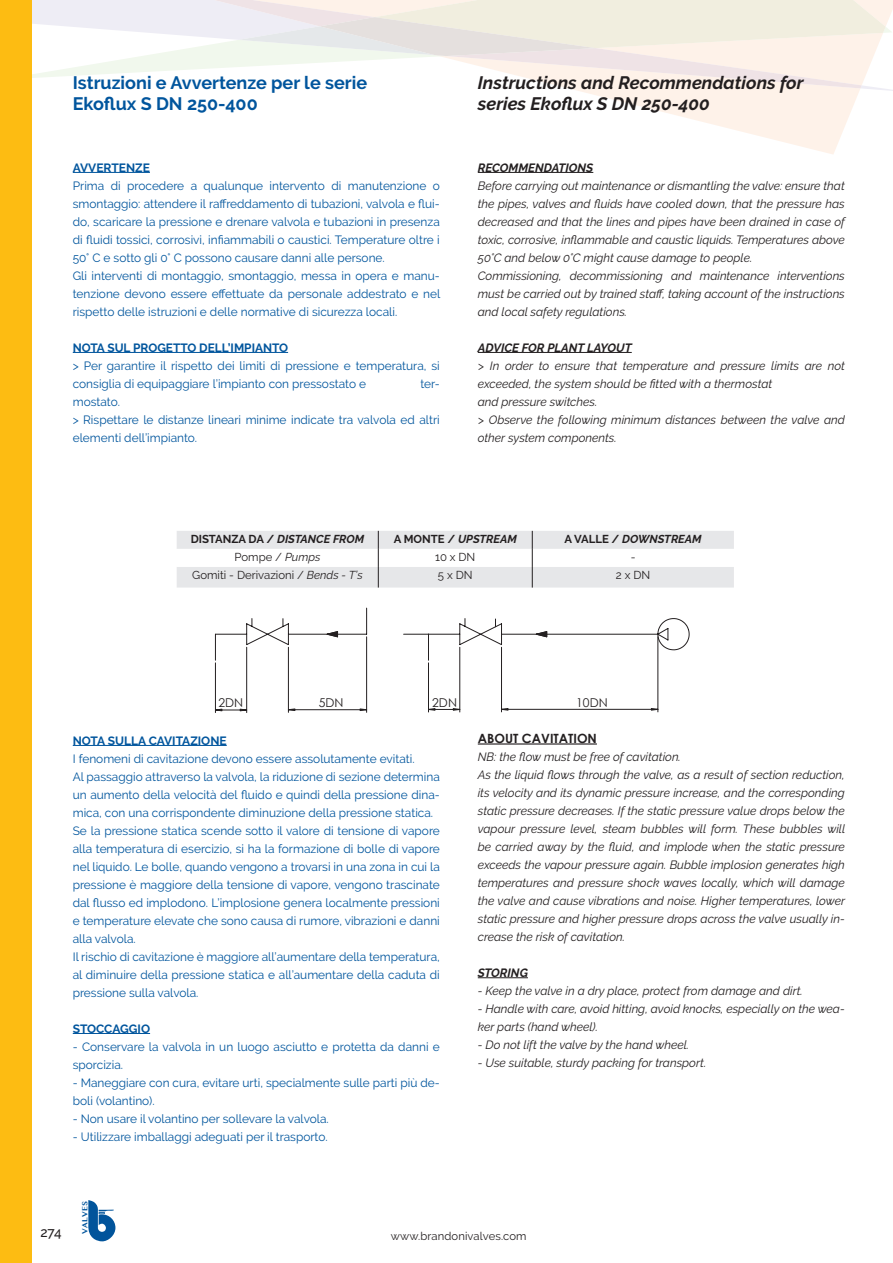
<style>
.page{position:relative;width:893px;height:1263px;background:#fff}
.page>*{position:absolute;margin:0;border:0;box-sizing:border-box;transform-origin:0 0}
.t1{font:italic 700 18px "Raleway";color:#231f20}
.t2{font:700 18px "Raleway";color:#01559d}
.t3{font:500 13.5px "Raleway";color:#231f20}
.t4{font:700 12.75px "Century Gothic";color:#231f20}
.t5{font:12.15px "Century Gothic";color:#231f20}
.t6{font:12px/18px "Raleway";color:#01559d;text-align:justify}
.t7{font:italic 12px/18px "Raleway";color:#231f20;text-align:justify}
.t8{font:700 12px "Raleway";color:#01559d}
.t9{font:italic 700 12px "Raleway";color:#231f20}
.t10{font:italic 700 11.55px "Raleway";color:#231f20}
.t11{font:11.55px "Raleway";color:#231f20}
.t12{font:11.25px "Raleway";letter-spacing:.01em;color:#231f20}
.t13{font:700 7.8px "Lao MN";color:#01549b}
.s1{font-style:normal}
.s2{font-style:italic}
</style>
<div class="page">
<svg style="left:584px;top:92px;width:275px;height:62px;fill:#fef3eb"></svg>
<svg style="left:32px;top:0;width:861px;height:92px"></svg>
<svg style="left:165px;top:0;width:697px;height:88px"></svg>
<svg style="left:239px;top:0;width:647px;height:56px;background:#f1ece3"></svg>
<hr style="left:73px;top:172px;width:77px;height:1px;background:#01559d">
<hr style="left:73px;top:352px;width:215px;height:1px;background:#01559d">
<hr style="left:478px;top:172px;width:115px;height:1px;background:#231f20">
<hr style="left:478px;top:352px;width:154px;height:1px;background:#231f20">
<svg style="left:177px;top:531px;width:557px;height:57px"></svg>
<svg style="left:215px;top:607px;width:475px;height:54px"></svg>
<hr style="left:215px;top:663px;width:1px;height:49px;background:#231f20">
<hr style="left:246px;top:647px;width:1px;height:65px;background:#231f20">
<hr style="left:215px;top:710px;width:32px;height:1px;background:#231f20">
<hr style="left:288px;top:647px;width:1px;height:65px;background:#231f20">
<hr style="left:366px;top:637px;width:1px;height:75px;background:#231f20">
<hr style="left:288px;top:709px;width:79px;height:1px;background:#231f20">
<hr style="left:428px;top:663px;width:1px;height:49px;background:#231f20">
<hr style="left:459px;top:647px;width:1px;height:65px;background:#231f20">
<hr style="left:428px;top:709px;width:32px;height:1px;background:#231f20">
<hr style="left:501px;top:647px;width:1px;height:65px;background:#231f20">
<hr style="left:658px;top:637px;width:1px;height:75px;background:#231f20">
<hr style="left:501px;top:709px;width:157px;height:1px;background:#231f20">
<hr style="left:73px;top:745px;width:154px;height:1px;background:#01559d">
<hr style="left:73px;top:1033px;width:77px;height:1px;background:#01559d">
<hr style="left:478px;top:743px;width:119px;height:1px;background:#231f20">
<hr style="left:478px;top:977px;width:50px;height:1px;background:#231f20">
<svg style="left:88px;top:1200px;width:27px;height:41px"></svg>
<div style="left:0;top:0;width:32px;height:1263px;background:#fdbc12"></div>
<p class="t2" style="left:73px;top:72px;width:296px">Istruzioni e Avvertenze per le serie</p>
<p class="t2" style="left:73px;top:94px;width:186px">Ekoflux S DN 250-400</p>
<p class="t8" style="left:73px;top:160px;width:79px">AVVERTENZE</p>
<p class="t6" style="left:73px;top:176px;width:369px">Prima di procedere a qualunque intervento di manutenzione o smontaggio: attendere il raffreddamento di tubazioni, valvola e flui&shy;do, scaricare la pressione e drenare valvola e tubazioni in presenza di fluidi tossici, corrosivi, infiammabili o caustici. Temperature oltre i 50° C e sotto gli 0° C possono causare danni alle persone.</p>
<p class="t6" style="left:73px;top:266px;width:369px">Gli interventi di montaggio, smontaggio, messa in opera e manu&shy;tenzione devono essere effettuate da personale addestrato e nel rispetto delle istruzioni e delle normative di sicurezza locali.</p>
<p class="t8" style="left:73px;top:340px;width:217px">NOTA SUL PROGETTO DELL’IMPIANTO</p>
<p class="t6" style="left:73px;top:356px;width:369px">&gt; Per garantire il rispetto dei limiti di pressione e temperatura, si consiglia di equipaggiare l’impianto con pressostato e</p>
<p class="t6" style="left:420px;top:374px;width:21px">ter-</p>
<p class="t6" style="left:73px;top:392px;width:49px">mostato.</p>
<p class="t6" style="left:73px;top:410px;width:369px">&gt; Rispettare le distanze lineari minime indicate tra valvola ed altri elementi dell’impianto.</p>
<p class="t1" style="left:478px;top:72px;width:327px">Instructions and Recommendations for</p>
<p class="t1" style="left:478px;top:94px;width:234px">series Ekoflux S DN 250-400</p>
<p class="t9" style="left:478px;top:160px;width:117px">RECOMMENDATIONS</p>
<p class="t7" style="left:478px;top:176px;width:369px">Before carrying out maintenance or dismantling the valve: ensure that the pipes, valves and fluids have cooled down, that the pressure has decreased and that the lines and pipes have been drained in case of toxic, corrosive, inflammable and caustic liquids. Temperatures above 50°C and below 0°C might cause damage to people.</p>
<p class="t7" style="left:478px;top:266px;width:369px">Commissioning, decommissioning and maintenance interventions must be carried out by trained staff, taking account of the instructions and local safety regulations.</p>
<p class="t9" style="left:478px;top:340px;width:155px">ADVICE FOR PLANT LAYOUT</p>
<p class="t7" style="left:478px;top:356px;width:369px;text-align:left">&gt; In order to ensure that temperature and pressure limits are not exceeded, the system should be fitted with a thermostat<br>and pressure switches.</p>
<p class="t7" style="left:478px;top:410px;width:369px">&gt; Observe the following minimum distances between the valve and other system components.</p>
<p class="t10" style="left:191px;top:532px;width:175px"><span class="s1">DISTANZA DA /</span> DISTANCE FROM</p>
<p class="t10" style="left:394px;top:532px;width:125px"><span class="s1">A MONTE /</span> UPSTREAM</p>
<p class="t10" style="left:564px;top:532px;width:139px"><span class="s1">A VALLE /</span> DOWNSTREAM</p>
<p class="t11" style="left:235px;top:550px;width:87px">Pompe / <span class="s2">Pumps</span></p>
<p class="t11" style="left:435px;top:550px;width:42px">10 x DN</p>
<p class="t11" style="left:631px;top:550px;width:6px">-</p>
<p class="t11" style="left:192px;top:568px;width:172px">Gomiti - Derivazioni / <span class="s2">Bends - T’s</span></p>
<p class="t11" style="left:438px;top:568px;width:36px">5 x DN</p>
<p class="t11" style="left:616px;top:568px;width:36px">2 x DN</p>
<p class="t5" style="left:219px;top:695px;width:26px">2DN</p>
<p class="t5" style="left:319px;top:695px;width:26px">5DN</p>
<p class="t5" style="left:432px;top:695px;width:26px">2DN</p>
<p class="t5" style="left:576px;top:695px;width:33px">10DN</p>
<p class="t8" style="left:73px;top:733px;width:155px">NOTA SULLA CAVITAZIONE</p>
<p class="t6" style="left:73px;top:749px;width:343px">I fenomeni di cavitazione devono essere assolutamente evitati.</p>
<p class="t6" style="left:73px;top:767px;width:369px">Al passaggio attraverso la valvola, la riduzione di sezione determina un aumento della velocità del fluido e quindi della pressione dina&shy;mica, con una corrispondente diminuzione della pressione statica.</p>
<p class="t6" style="left:73px;top:821px;width:369px">Se la pressione statica scende sotto il valore di tensione di vapore alla temperatura di esercizio, si ha la formazione di bolle di vapore nel liquido. Le bolle, quando vengono a trovarsi in una zona in cui la pressione è maggiore della tensione di vapore, vengono trascinate dal flusso ed implodono. L’implosione genera localmente pressioni e temperature elevate che sono causa di rumore, vibrazioni e danni alla valvola.</p>
<p class="t6" style="left:73px;top:947px;width:369px">Il rischio di cavitazione è maggiore all’aumentare della temperatura, al diminuire della pressione statica e all’aumentare della caduta di pressione sulla valvola.</p>
<p class="t8" style="left:73px;top:1021px;width:79px">STOCCAGGIO</p>
<p class="t6" style="left:73px;top:1037px;width:369px">- Conservare la valvola in un luogo asciutto e protetta da danni e sporcizia.</p>
<p class="t6" style="left:73px;top:1073px;width:369px">- Maneggiare con cura, evitare urti, specialmente sulle parti più de&shy;boli (volantino).</p>
<p class="t6" style="left:73px;top:1109px;width:258px">- Non usare il volantino per sollevare la valvola.</p>
<p class="t6" style="left:73px;top:1127px;width:256px">- Utilizzare imballaggi adeguati per il trasporto.</p>
<p class="t4" style="left:478px;top:730px;width:121px">ABOUT CAVITATION</p>
<p class="t7" style="left:478px;top:747px;width:205px">NB: the flow must be free of cavitation.</p>
<p class="t7" style="left:478px;top:765px;width:369px">As the liquid flows through the valve, as a result of section reduction, its velocity and its dynamic pressure increase, and the corresponding static pressure decreases. If the static pressure value drops below the vapour pressure level, steam bubbles will form. These bubbles will be carried away by the fluid, and implode when the static pressure exceeds the vapour pressure again. Bubble implosion generates high temperatures and pressure shock waves locally, which will damage the valve and cause vibrations and noise. Higher temperatures, lower static pressure and higher pressure drops across the valve usually in&shy;crease the risk of cavitation.</p>
<p class="t9" style="left:478px;top:966px;width:52px">STORING</p>
<p class="t7" style="left:478px;top:981px;width:326px">- Keep the valve in a dry place, protect from damage and dirt.</p>
<p class="t7" style="left:478px;top:999px;width:369px">- Handle with care, avoid hitting, avoid knocks, especially on the wea&shy;ker parts (hand wheel).</p>
<p class="t7" style="left:478px;top:1035px;width:213px">- Do not lift the valve by the hand wheel.</p>
<p class="t7" style="left:478px;top:1053px;width:230px">- Use suitable, sturdy packing for transport.</p>
<p class="t3" style="left:40px;top:1225px;width:23px">274</p>
<p class="t13" style="left:80px;top:1233px;width:34px;rotate:-90deg">VALVES</p>
<p class="t12" style="left:391px;top:1229px;width:137px">www.brandonivalves.com</p>
</div>
